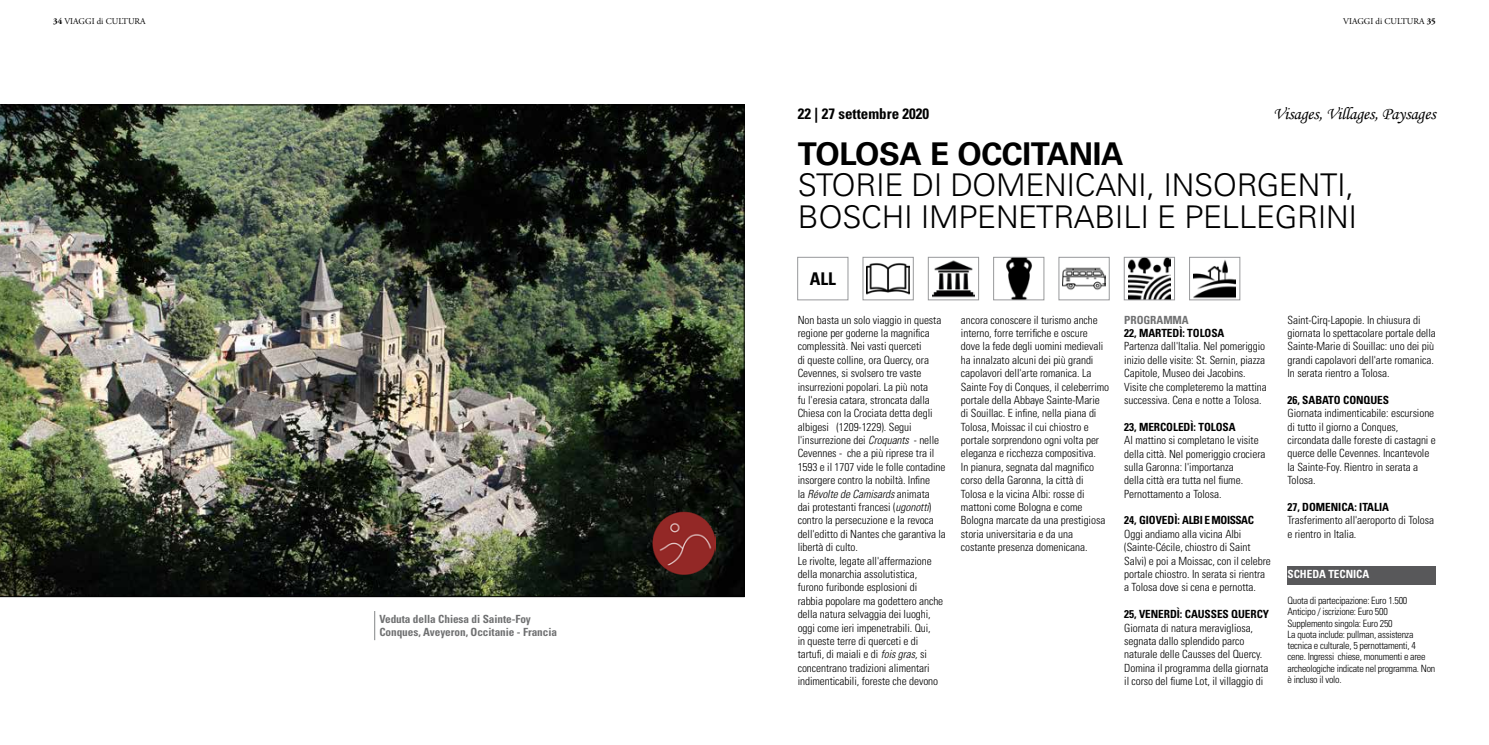
<style>
.page{position:relative;width:1489px;height:745px;background:#fff}
.page>*{position:absolute;margin:0;border:0;box-sizing:border-box;transform-origin:0 0}
.t1{font:300 31.25px/31.2px "Univers LT Std";letter-spacing:-.01em;color:#000}
.t2{font:700 31.25px "Univers LT Std";letter-spacing:-.01em;color:#000}
.t3{font:17.5px "Monotype Corsiva";letter-spacing:-.01em;color:#000}
.t4{font:700 condensed 17.5px "Univers LT Std";color:#000}
.t5{font:700 condensed 15px "Univers LT Std";color:#000}
.t6{font:300 condensed 11.25px/13.4px "Univers LT Std";letter-spacing:-.005em;color:#000}
.t7{font:700 condensed 11.25px "Univers LT Std";letter-spacing:-.005em;color:#000}
.t8{font:700 condensed 11.25px/13.4px "Univers LT Std";letter-spacing:-.005em;color:#707172}
.t9{font:700 condensed 11.25px "Univers LT Std";letter-spacing:-.04em;color:#000}
.t10{font:700 condensed 11.25px "Univers LT Std";letter-spacing:-.005em;color:#fff}
.t11{font:300 condensed 10px/11.2px "Univers LT Std";letter-spacing:-.025em;color:#000}
.t12{font:8.75px "Adobe Garamond Pro";color:#000}
.s1{font-weight:700}
.s2{font-style:italic}
</style>
<div class="page">
<img style="left:0;top:104px;width:744px;height:492px">
<svg style="left:374px;top:611px;width:1px;height:28px"></svg>
<img style="left:652px;top:511px;width:63px;height:63px">
<div style="left:1287px;top:566px;width:148px;height:18px;background:#58585a"></div>
<img style="left:1193px;top:260px;width:42px;height:38px">
<div style="left:1189px;top:257px;width:51px;height:43px;border:1px solid #98999b"></div>
<img style="left:1128px;top:259px;width:42px;height:39px">
<div style="left:1123px;top:257px;width:51px;height:43px;border:1px solid #98999b"></div>
<img style="left:1062px;top:267px;width:43px;height:23px">
<div style="left:1058px;top:257px;width:51px;height:43px;border:1px solid #98999b"></div>
<img style="left:1006px;top:259px;width:26px;height:39px">
<div style="left:993px;top:257px;width:51px;height:43px;border:1px solid #98999b"></div>
<img style="left:932px;top:260px;width:42px;height:38px">
<div style="left:927px;top:257px;width:51px;height:43px;border:1px solid #98999b"></div>
<img style="left:866px;top:263px;width:43px;height:32px">
<div style="left:862px;top:257px;width:51px;height:43px;border:1px solid #98999b"></div>
<div style="left:797px;top:257px;width:51px;height:43px;border:1px solid #98999b"></div>
<p class="t12" style="left:53px;top:16px;width:94px"><span class="s1">34</span> VIAGGI di CULTURA</p>
<p class="t12" style="left:1342px;top:16px;width:94px">VIAGGI di CULTURA <span class="s1">35</span></p>
<h3 class="t5" style="left:798px;top:104px;width:133px">22 | 27 settembre 2020</h3>
<h2 class="t3" style="left:1272px;top:102px;width:164px">Visages, Villages, Paysages</h2>
<h1 class="t2" style="left:798px;top:135px;width:327px">TOLOSA E OCCITANIA</h1>
<h1 class="t1" style="left:798px;top:169px;width:560px">STORIE DI DOMENICANI, INSORGENTI,<br>BOSCHI IMPENETRABILI E PELLEGRINI</h1>
<p class="t8" style="left:379px;top:611px;width:179px">Veduta della Chiesa di Sainte-Foy<br>Conques, Aveyeron, Occitanie - Francia</p>
<h2 class="t4" style="left:809px;top:268px;width:28px">ALL</h2>
<p class="t6" style="left:797px;top:313px;width:150px">Non basta un solo viaggio in questa regione per goderne la magnifica complessità. Nei vasti querceti<br>di queste colline, ora Quercy, ora Cevennes, si svolsero tre vaste insurrezioni popolari. La più nota<br>fu l'eresia catara, stroncata dalla Chiesa con la Crociata detta degli albigesi (1209-1229). Segui l'insurrezione dei <span class="s2">Croquants</span> - nelle Cevennes - che a più riprese tra il 1593 e il 1707 vide le folle contadine insorgere contro la nobiltà. Infine<br>la <span class="s2">Révolte de Camisards</span> animata<br>dai protestanti francesi (<span class="s2">ugonotti</span>) contro la persecuzione e la revoca dell'editto di Nantes che garantiva la libertà di culto.<br>Le rivolte, legate all'affermazione della monarchia assolutistica, furono furibonde esplosioni di<br>rabbia popolare ma godettero anche della natura selvaggia dei luoghi, oggi come ieri impenetrabili. Qui,<br>in queste terre di querceti e di tartufi, di maiali e di <span class="s2">fois gras,</span> si concentrano tradizioni alimentari indimenticabili, foreste che devono</p>
<p class="t6" style="left:960px;top:313px;width:150px">ancora conoscere il turismo anche interno, forre terrifiche e oscure dove la fede degli uomini medievali ha innalzato alcuni dei più grandi capolavori dell'arte romanica. La Sainte Foy di Conques, il celeberrimo portale della Abbaye Sainte-Marie di Souillac. E infine, nella piana di Tolosa, Moissac il cui chiostro e portale sorprendono ogni volta per eleganza e ricchezza compositiva.<br>In pianura, segnata dal magnifico corso della Garonna, la città di Tolosa e la vicina Albi: rosse di mattoni come Bologna e come Bologna marcate da una prestigiosa storia universitaria e da una costante presenza domenicana.</p>
<p class="t8" style="left:1124px;top:312px;width:66px">PROGRAMMA</p>
<p class="t7" style="left:1124px;top:326px;width:102px">22, MARTEDÌ: TOLOSA</p>
<p class="t6" style="left:1124px;top:339px;width:144px">Partenza dall'Italia. Nel pomeriggio inizio delle visite: St. Sernin, piazza Capitole, Museo dei Jacobins.<br>Visite che completeremo la mattina successiva. Cena e notte a Tolosa.</p>
<p class="t7" style="left:1124px;top:419px;width:113px">23, MERCOLEDÌ: TOLOSA</p>
<p class="t6" style="left:1124px;top:433px;width:143px">Al mattino si completano le visite della città. Nel pomeriggio crociera sulla Garonna: l'importanza<br>della città era tutta nel fiume.<br>Pernottamento a Tolosa.</p>
<p class="t9" style="left:1124px;top:513px;width:131px">24, GIOVEDÌ: ALBI E MOISSAC</p>
<p class="t6" style="left:1124px;top:527px;width:148px">Oggi andiamo alla vicina Albi (Sainte-Cécile, chiostro di Saint Salvi) e poi a Moissac, con il celebre portale chiostro. In serata si rientra a Tolosa dove si cena e pernotta.</p>
<p class="t7" style="left:1124px;top:607px;width:146px">25, VENERDÌ: CAUSSES QUERCY</p>
<p class="t6" style="left:1124px;top:620px;width:146px">Giornata di natura meravigliosa, segnata dallo splendido parco naturale delle Causses del Quercy.<br>Domina il programma della giornata il corso del fiume Lot, il villaggio di</p>
<p class="t6" style="left:1287px;top:313px;width:150px">Saint-Cirq-Lapopie. In chiusura di giornata lo spettacolare portale della Sainte-Marie di Souillac: uno dei più grandi capolavori dell'arte romanica.<br>In serata rientro a Tolosa.</p>
<p class="t7" style="left:1287px;top:393px;width:103px">26, SABATO CONQUES</p>
<p class="t6" style="left:1287px;top:406px;width:150px">Giornata indimenticabile: escursione di tutto il giorno a Conques, circondata dalle foreste di castagni e querce delle Cevennes. Incantevole la Sainte-Foy. Rientro in serata a<br>Tolosa.</p>
<p class="t7" style="left:1287px;top:500px;width:103px">27, DOMENICA: ITALIA</p>
<p class="t6" style="left:1287px;top:513px;width:148px">Trasferimento all'aeroporto di Tolosa e rientro in Italia.</p>
<p class="t10" style="left:1287px;top:566px;width:83px">SCHEDA TECNICA</p>
<p class="t11" style="left:1287px;top:594px;width:149px">Quota di partecipazione: Euro 1.500<br>Anticipo / iscrizione: Euro 500<br>Supplemento singola: Euro 250<br>La quota include: pullman, assistenza tecnica e culturale, 5 pernottamenti, 4 cene. Ingressi chiese, monumenti e aree archeologiche indicate nel programma. Non è incluso il volo.</p>
</div>
